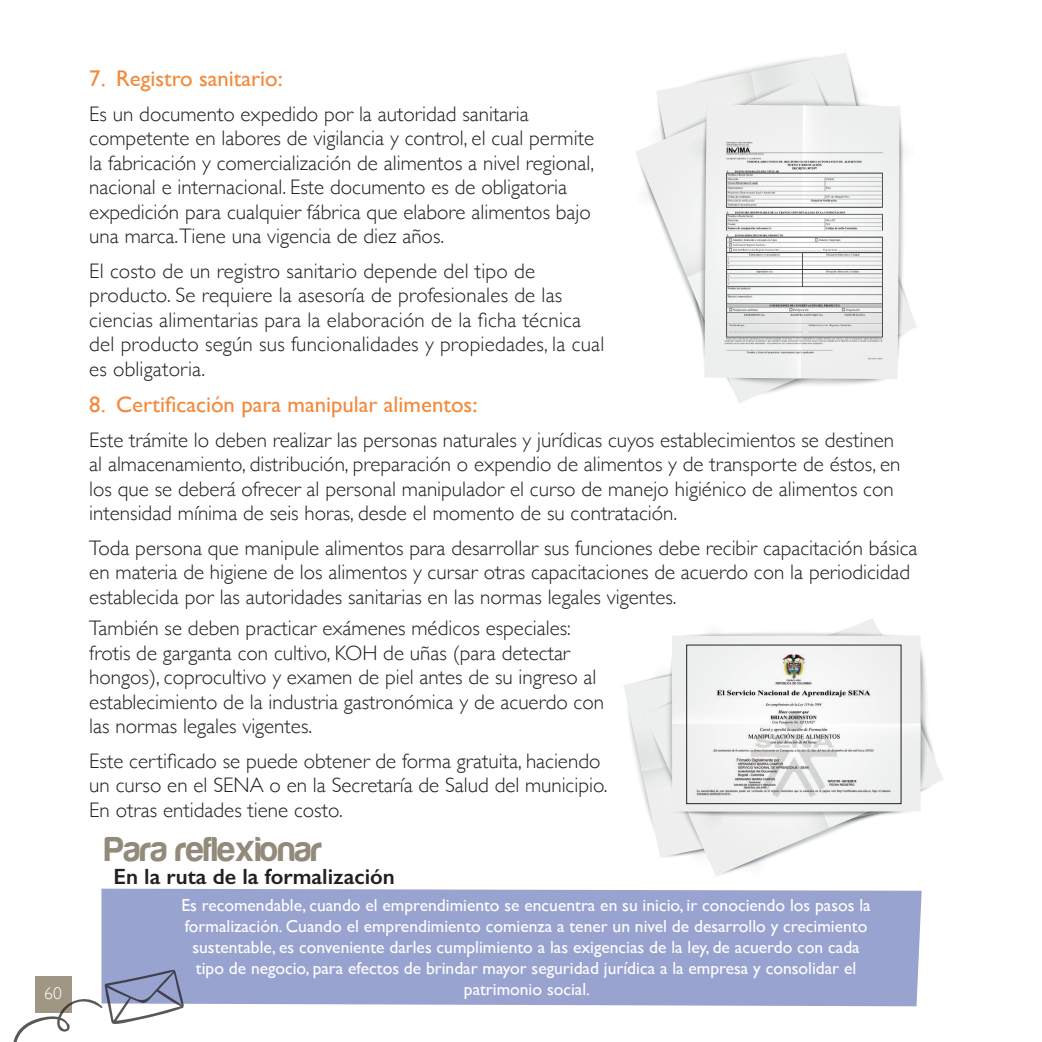
<style>
.page{position:relative;width:1042px;height:1042px;background:#fff}
.page>*{position:absolute;margin:0;border:0;box-sizing:border-box;transform-origin:0 0}
.t1{font:35.88px "Harabara";color:#928a7a}
.t2{font:22.75px "Gill Sans";color:#f3893b}
.t3{font:600 22.22px "Gill Sans";color:#231f20}
.t4{font:300 21px/24.5px "Gill Sans";color:#231f20}
.t5{font:17.5px/21px "Gill Sans";color:#fff;text-align:center}
.t6{font:300 17.5px "Gill Sans";color:#fff}
</style>
<div class="page">
<div style="left:101px;top:888px;width:820px;height:118px;background:#99a3d0"></div>
<svg style="left:636px;top:53px;width:281px;height:350px"></svg>
<svg style="left:624px;top:618px;width:320px;height:258px"></svg>
<img style="left:716px;top:126px;width:176px;height:250px">
<img style="left:686px;top:644px;width:216px;height:160px">
<div style="left:686px;top:645px;width:215px;height:159px;border:1px solid #231f20"></div>
<svg style="left:13px;top:969px;width:171px;height:73px"></svg>
<p class="t6" style="left:44px;top:979px;width:19px">60</p>
<p class="t2" style="left:89px;top:65px;width:195px">7. Registro sanitario:</p>
<p class="t4" style="left:89px;top:100px;width:506px">Es un documento expedido por la autoridad sanitaria competente en labores de vigilancia y control, el cual permite la fabricación y comercialización de alimentos a nivel regional, nacional e internacional. Este documento es de obligatoria expedición para cualquier fábrica que elabore alimentos bajo una marca.Tiene una vigencia de diez años.</p>
<p class="t4" style="left:89px;top:257px;width:516px">El costo de un registro sanitario depende del tipo de producto. Se requiere la asesoría de profesionales de las ciencias alimentarias para la elaboración de la ficha técnica del producto según sus funcionalidades y propiedades, la cual es obligatoria.</p>
<p class="t2" style="left:89px;top:391px;width:389px">8. Certificación para manipular alimentos:</p>
<p class="t4" style="left:89px;top:426px;width:813px">Este trámite lo deben realizar las personas naturales y jurídicas cuyos establecimientos se destinen al almacenamiento, distribución, preparación o expendio de alimentos y de transporte de éstos, en los que se deberá ofrecer al personal manipulador el curso de manejo higiénico de alimentos con intensidad mínima de seis horas, desde el momento de su contratación.</p>
<p class="t4" style="left:89px;top:534px;width:830px">Toda persona que manipule alimentos para desarrollar sus funciones debe recibir capacitación básica en materia de higiene de los alimentos y cursar otras capacitaciones de acuerdo con la periodicidad establecida por las autoridades sanitarias en las normas legales vigentes.</p>
<p class="t4" style="left:89px;top:615px;width:516px">También se deben practicar exámenes médicos especiales: frotis de garganta con cultivo, KOH de uñas (para detectar hongos), coprocultivo y examen de piel antes de su ingreso al establecimiento de la industria gastronómica y de acuerdo con las normas legales vigentes.</p>
<p class="t4" style="left:89px;top:747px;width:520px">Este certificado se puede obtener de forma gratuita, haciendo un curso en el SENA o en la Secretaría de Salud del municipio.<br>En otras entidades tiene costo.</p>
<h1 class="t1" style="left:105px;top:831px;width:219px">Para reflexionar</h1>
<p class="t5" style="left:181px;top:894px;width:691px">Es recomendable, cuando el emprendimiento se encuentra en su inicio, ir conociendo los pasos la formalización. Cuando el emprendimiento comienza a tener un nivel de desarrollo y crecimiento sustentable, es conveniente darles cumplimiento a las exigencias de la ley, de acuerdo con cada tipo de negocio, para efectos de brindar mayor seguridad jurídica a la empresa y consolidar el patrimonio social.</p>
<p class="t3" style="left:113px;top:863px;width:283px">En la ruta de la formalización</p>
</div>
